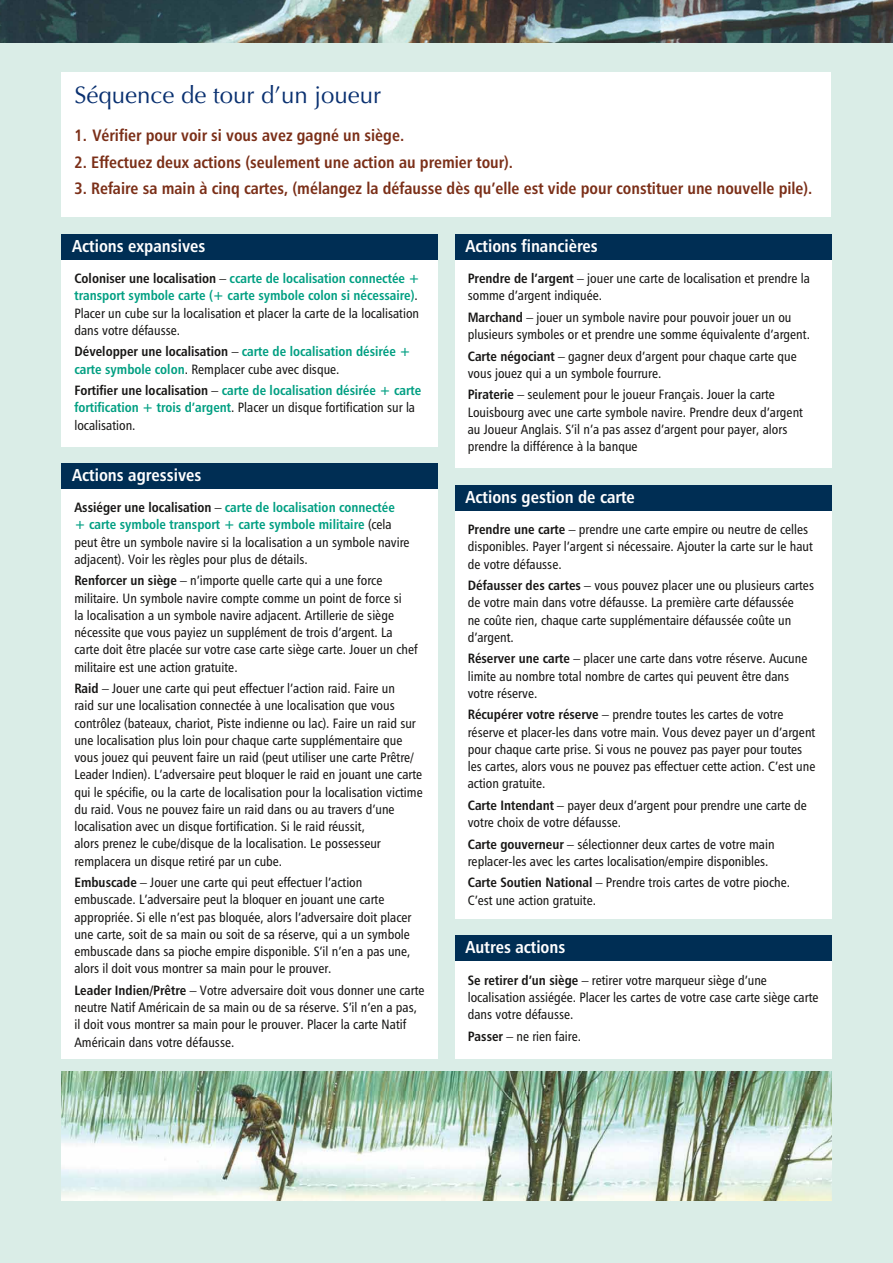
<style>
.page{position:relative;width:893px;height:1263px;background:#fff}
.page>*{position:absolute;margin:0;border:0;box-sizing:border-box;transform-origin:0 0}
.t1{font:24px "Optima LT";color:#093070}
.t2{font:17.25px "Humanist 777 BT Bold Condensed B";color:#fff}
.t3{font:16.5px "Humanist 777 BT Bold Condensed B";color:#7b2f18}
.t4{font:13.5px/17.2px "Humanist 777 BT Roman Condensed B";color:#181716}
.t5{font:13.5px/17.2px "Humanist 777 BT Bold Condensed B";color:#009f82}
.s1{color:#181716}
.s2{font-family:"Humanist 777 BT Roman Condensed B";color:#181716}
.s3{font-family:"Humanist 777 BT Bold Condensed B";color:#009f82}
.s4{font-family:"Humanist 777 BT Bold Condensed B"}
</style>
<div class="page">
<div style="left:0;top:43px;width:893px;height:1220px;background:#daede7"></div>
<div style="left:62px;top:72px;width:769px;height:145px;background:#fff"></div>
<div style="left:62px;top:234px;width:376px;height:212px;background:#fff"></div>
<div style="left:62px;top:485px;width:376px;height:574px;background:#fff"></div>
<div style="left:455px;top:234px;width:376px;height:234px;background:#fff"></div>
<div style="left:455px;top:485px;width:376px;height:433px;background:#fff"></div>
<img style="left:0;top:0;width:893px;height:43px">
<div style="left:62px;top:234px;width:376px;height:25px;background:#002e54"></div>
<div style="left:62px;top:463px;width:376px;height:26px;background:#002e54"></div>
<div style="left:455px;top:234px;width:376px;height:25px;background:#002e54"></div>
<div style="left:455px;top:485px;width:376px;height:25px;background:#002e54"></div>
<div style="left:455px;top:935px;width:376px;height:124px;background:#fff"></div>
<div style="left:455px;top:935px;width:376px;height:26px;background:#002e54"></div>
<img style="left:62px;top:1071px;width:769px;height:129px">
<h1 class="t1" style="left:74px;top:80px;width:308px">Séquence de tour d’un joueur</h1>
<p class="t3" style="left:74px;top:125px;width:331px">1. Vérifier pour voir si vous avez gagné un siège.</p>
<p class="t3" style="left:74px;top:151px;width:440px">2. Effectuez deux actions (seulement une action au premier tour).</p>
<p class="t3" style="left:74px;top:178px;width:740px">3. Refaire sa main à cinq cartes, (mélangez la défausse dès qu’elle est vide pour constituer une nouvelle pile).</p>
<p class="t2" style="left:72px;top:235px;width:135px">Actions expansives</p>
<p class="t5" style="left:74px;top:269px;width:347px"><span class="s1">Coloniser une localisation</span> <span class="s2">–</span> ccarte de localisation connectée + transport symbole carte (+ carte symbole colon si nécessaire)<span class="s2">.</span></p>
<p class="t4" style="left:74px;top:304px;width:346px">Placer un cube sur la localisation et placer la carte de la localisation dans votre défausse.</p>
<p class="t5" style="left:74px;top:343px;width:338px"><span class="s1">Développer une localisation</span> <span class="s2">–</span> carte de localisation désirée +</p>
<p class="t4" style="left:74px;top:360px;width:267px"><span class="s3">carte symbole colon</span>. Remplacer cube avec disque.</p>
<p class="t5" style="left:74px;top:381px;width:348px"><span class="s1">Fortifier une localisation</span> <span class="s2">–</span> carte de localisation désirée + carte</p>
<p class="t4" style="left:74px;top:399px;width:342px"><span class="s3">fortification + trois d’argent</span>. Placer un disque fortification sur la localisation.</p>
<p class="t2" style="left:72px;top:464px;width:131px">Actions agressives</p>
<p class="t5" style="left:74px;top:498px;width:322px"><span class="s1">Assiéger une localisation</span> <span class="s2">–</span> carte de localisation connectée + carte symbole transport + carte symbole militaire <span class="s2">(cela</span></p>
<p class="t4" style="left:74px;top:533px;width:337px">peut être un symbole navire si la localisation a un symbole navire adjacent). Voir les règles pour plus de détails.</p>
<p class="t4" style="left:74px;top:572px;width:345px"><span class="s4">Renforcer un siège</span> – n’importe quelle carte qui a une force militaire. Un symbole navire compte comme un point de force si<br>la localisation a un symbole navire adjacent. Artillerie de siège nécessite que vous payiez un supplément de trois d’argent. La carte doit être placée sur votre case carte siège carte. Jouer un chef militaire est une action gratuite.</p>
<p class="t4" style="left:74px;top:679px;width:350px"><span class="s4">Raid</span> – Jouer une carte qui peut effectuer l’action raid. Faire un<br>raid sur une localisation connectée à une localisation que vous contrôlez (bateaux, chariot, Piste indienne ou lac). Faire un raid sur une localisation plus loin pour chaque carte supplémentaire que vous jouez qui peuvent faire un raid (peut utiliser une carte Prêtre/ Leader Indien). L’adversaire peut bloquer le raid en jouant une carte qui le spécifie, ou la carte de localisation pour la localisation victime du raid. Vous ne pouvez faire un raid dans ou au travers d’une localisation avec un disque fortification. Si le raid réussit,<br>alors prenez le cube/disque de la localisation. Le possesseur remplacera un disque retiré par un cube.</p>
<p class="t4" style="left:74px;top:874px;width:338px"><span class="s4">Embuscade</span> – Jouer une carte qui peut effectuer l’action embuscade. L’adversaire peut la bloquer en jouant une carte appropriée. Si elle n’est pas bloquée, alors l’adversaire doit placer une carte, soit de sa main ou soit de sa réserve, qui a un symbole embuscade dans sa pioche empire disponible. S’il n’en a pas une, alors il doit vous montrer sa main pour le prouver.</p>
<p class="t4" style="left:74px;top:981px;width:352px"><span class="s4">Leader Indien/Prêtre</span> – Votre adversaire doit vous donner une carte neutre Natif Américain de sa main ou de sa réserve. S’il n’en a pas, il doit vous montrer sa main pour le prouver. Placer la carte Natif Américain dans votre défausse.</p>
<p class="t2" style="left:465px;top:235px;width:134px">Actions financières</p>
<p class="t4" style="left:468px;top:270px;width:344px"><span class="s4">Prendre de l’argent</span> – jouer une carte de localisation et prendre la somme d’argent indiquée.</p>
<p class="t4" style="left:468px;top:308px;width:344px"><span class="s4">Marchand</span> – jouer un symbole navire pour pouvoir jouer un ou plusieurs symboles or et prendre une somme équivalente d’argent.</p>
<p class="t4" style="left:468px;top:347px;width:330px"><span class="s4">Carte négociant</span> – gagner deux d’argent pour chaque carte que vous jouez qui a un symbole fourrure.</p>
<p class="t4" style="left:468px;top:386px;width:337px"><span class="s4">Piraterie</span> – seulement pour le joueur Français. Jouer la carte Louisbourg avec une carte symbole navire. Prendre deux d’argent au Joueur Anglais. S’il n’a pas assez d’argent pour payer, alors prendre la différence à la banque</p>
<p class="t2" style="left:465px;top:486px;width:171px">Actions gestion de carte</p>
<p class="t4" style="left:468px;top:520px;width:347px"><span class="s4">Prendre une carte</span> – prendre une carte empire ou neutre de celles disponibles. Payer l’argent si nécessaire. Ajouter la carte sur le haut de votre défausse.</p>
<p class="t4" style="left:468px;top:576px;width:348px"><span class="s4">Défausser des cartes</span> – vous pouvez placer une ou plusieurs cartes de votre main dans votre défausse. La première carte défaussée<br>ne coûte rien, chaque carte supplémentaire défaussée coûte un d’argent.</p>
<p class="t4" style="left:468px;top:650px;width:341px"><span class="s4">Réserver une carte</span> – placer une carte dans votre réserve. Aucune limite au nombre total nombre de cartes qui peuvent être dans votre réserve.</p>
<p class="t4" style="left:468px;top:706px;width:349px"><span class="s4">Récupérer votre réserve</span> – prendre toutes les cartes de votre réserve et placer-les dans votre main. Vous devez payer un d’argent pour chaque carte prise. Si vous ne pouvez pas payer pour toutes les cartes, alors vous ne pouvez pas effectuer cette action. C’est une action gratuite.</p>
<p class="t4" style="left:468px;top:796px;width:341px"><span class="s4">Carte Intendant</span> – payer deux d’argent pour prendre une carte de votre choix de votre défausse.</p>
<p class="t4" style="left:468px;top:835px;width:308px"><span class="s4">Carte gouverneur</span> – sélectionner deux cartes de votre main replacer-les avec les cartes localisation/empire disponibles.</p>
<p class="t4" style="left:468px;top:874px;width:324px"><span class="s4">Carte Soutien National</span> – Prendre trois cartes de votre pioche.<br>C’est une action gratuite.</p>
<p class="t2" style="left:465px;top:936px;width:101px">Autres actions</p>
<p class="t4" style="left:468px;top:971px;width:352px"><span class="s4">Se retirer d’un siège</span> – retirer votre marqueur siège d’une localisation assiégée. Placer les cartes de votre case carte siège carte dans votre défausse.</p>
<p class="t4" style="left:468px;top:1027px;width:115px"><span class="s4">Passer</span> – ne rien faire.</p>
</div>
